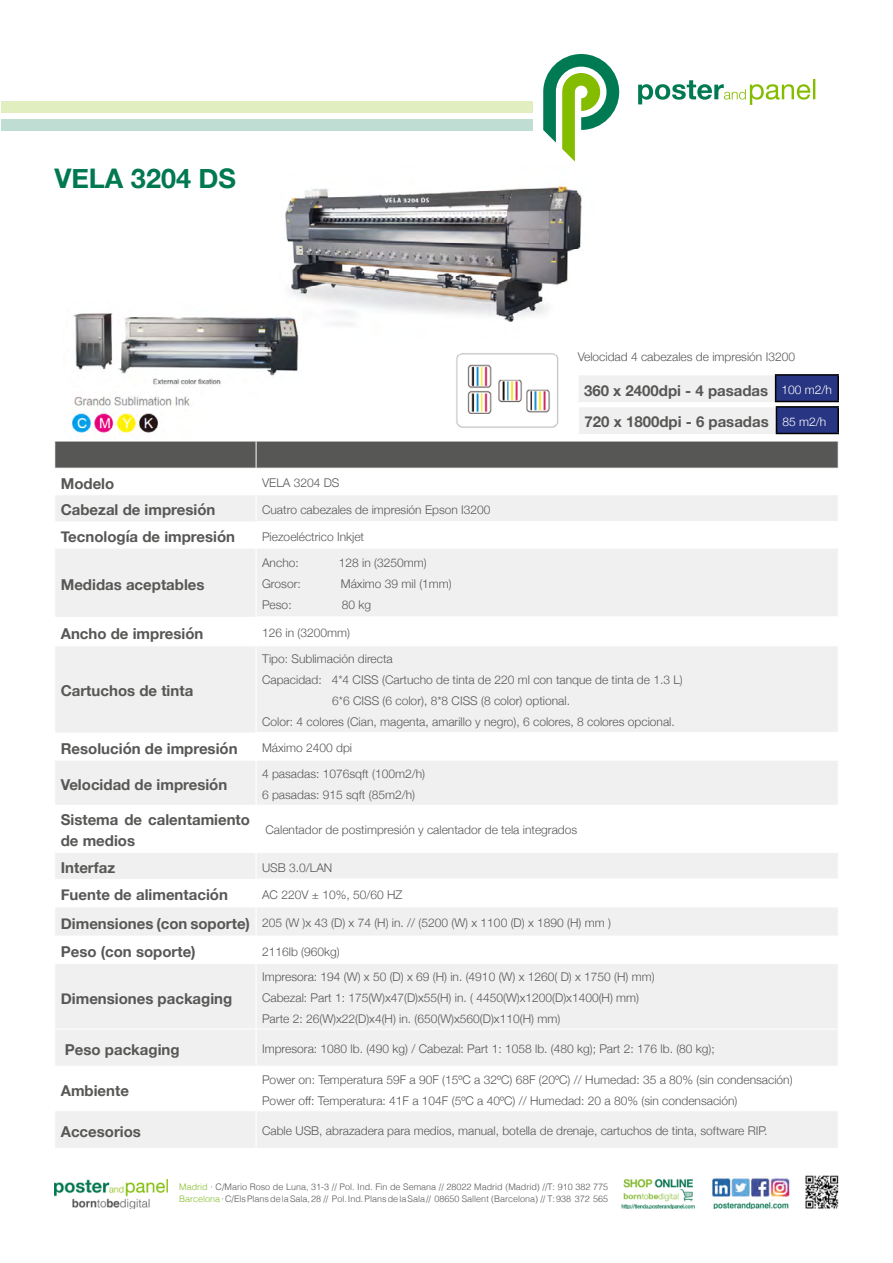
<style>
.page{position:relative;width:893px;height:1263px;background:#fff}
.page>*{position:absolute;margin:0;border:0;box-sizing:border-box;transform-origin:0 0}
.t1{font:700 27px "Helvetica Neue";color:#007852}
.t2{font:700 15px/21px "Helvetica Neue";color:#575756}
.t3{font:300 12px/21px "Helvetica Neue";color:#575756}
.t4{font:300 9px/12px "Helvetica";color:#585756}
.s1{font-weight:300;font-size:12px;color:#fff}
.s2{font-weight:700;font-size:15px}
.s3{color:#84bc28}
</style>
<div class="page">
<svg style="left:638px;top:79px;width:177px;height:26px"></svg>
<svg style="left:543px;top:54px;width:76px;height:108px"></svg>
<div style="left:1px;top:101px;width:532px;height:12px;background:#e0eec0"></div>
<div style="left:1px;top:119px;width:532px;height:12px;background:#c0ddd4"></div>
<svg style="left:55px;top:495px;width:783px;height:653px;fill:#f0f0f0"></svg>
<hr style="left:54px;top:521px;width:2px;height:27px;background:#fff">
<hr style="left:255px;top:522px;width:2px;height:26px;background:#fff">
<hr style="left:837px;top:522px;width:2px;height:26px;background:#fff">
<hr style="left:255px;top:617px;width:2px;height:28px;background:#fff">
<hr style="left:837px;top:617px;width:2px;height:28px;background:#fff">
<hr style="left:255px;top:733px;width:2px;height:27px;background:#fff">
<hr style="left:837px;top:733px;width:2px;height:27px;background:#fff">
<hr style="left:255px;top:805px;width:2px;height:47px;background:#fff">
<hr style="left:837px;top:805px;width:2px;height:47px;background:#fff">
<hr style="left:54px;top:617px;width:2px;height:28px;background:#fff">
<hr style="left:54px;top:732px;width:2px;height:28px;background:#fff">
<hr style="left:54px;top:805px;width:2px;height:47px;background:#fff">
<hr style="left:54px;top:879px;width:2px;height:27px;background:#fff">
<hr style="left:54px;top:936px;width:2px;height:27px;background:#fff">
<hr style="left:54px;top:1066px;width:2px;height:44px;background:#fff">
<hr style="left:255px;top:879px;width:2px;height:27px;background:#fff">
<hr style="left:255px;top:936px;width:2px;height:27px;background:#fff">
<hr style="left:255px;top:1066px;width:2px;height:44px;background:#fff">
<hr style="left:837px;top:879px;width:2px;height:27px;background:#fff">
<hr style="left:837px;top:936px;width:2px;height:27px;background:#fff">
<hr style="left:837px;top:1066px;width:2px;height:44px;background:#fff">
<svg style="left:54px;top:441px;width:785px;height:27px;background:#5d5d5c"></svg>
<hr style="left:256px;top:521px;width:583px;height:1px;background:#fff">
<hr style="left:256px;top:732px;width:583px;height:1px;background:#fff">
<hr style="left:256px;top:878px;width:583px;height:1px;background:#fff">
<hr style="left:54px;top:852px;width:202px;height:1px;background:#fff">
<hr style="left:54px;top:548px;width:202px;height:1px;background:#fff">
<hr style="left:54px;top:645px;width:202px;height:1px;background:#fff">
<hr style="left:54px;top:760px;width:202px;height:1px;background:#fff">
<svg style="left:256px;top:495px;width:1px;height:26px"></svg>
<hr style="left:256px;top:646px;width:1px;height:86px;background:#fff">
<svg style="left:256px;top:853px;width:1px;height:25px"></svg>
<hr style="left:256px;top:645px;width:583px;height:1px;background:#fff">
<hr style="left:256px;top:852px;width:583px;height:1px;background:#fff">
<hr style="left:54px;top:906px;width:202px;height:1px;background:#fff">
<hr style="left:54px;top:936px;width:202px;height:1px;background:#fff">
<hr style="left:256px;top:906px;width:583px;height:1px;background:#fff">
<svg style="left:256px;top:907px;width:1px;height:29px"></svg>
<hr style="left:256px;top:936px;width:583px;height:1px;background:#fff">
<hr style="left:256px;top:548px;width:583px;height:1px;background:#fff">
<hr style="left:256px;top:548px;width:1px;height:68px;background:#fff">
<hr style="left:256px;top:616px;width:583px;height:1px;background:#fff">
<hr style="left:54px;top:963px;width:202px;height:1px;background:#fff">
<hr style="left:54px;top:1028px;width:202px;height:1px;background:#fff">
<hr style="left:54px;top:1066px;width:202px;height:1px;background:#fff">
<hr style="left:256px;top:963px;width:583px;height:1px;background:#fff">
<hr style="left:256px;top:964px;width:1px;height:64px;background:#fff">
<hr style="left:256px;top:1028px;width:583px;height:1px;background:#fff">
<hr style="left:256px;top:1029px;width:1px;height:37px;background:#fff">
<hr style="left:256px;top:1066px;width:583px;height:1px;background:#fff">
<hr style="left:54px;top:1110px;width:202px;height:1px;background:#fff">
<hr style="left:256px;top:1110px;width:583px;height:1px;background:#fff">
<hr style="left:256px;top:1111px;width:1px;height:37px;background:#fff">
<hr style="left:256px;top:760px;width:1px;height:45px;background:#fff">
<hr style="left:256px;top:760px;width:583px;height:1px;background:#fff">
<img style="left:711px;top:1178px;width:79px;height:31px">
<img style="left:623px;top:1178px;width:70px;height:24px">
<img style="left:621px;top:1203px;width:74px;height:6px">
<img style="left:805px;top:1175px;width:34px;height:34px">
<img style="left:54px;top:1179px;width:113px;height:30px">
<img style="left:456px;top:353px;width:103px;height:75px">
<div style="left:578px;top:375px;width:198px;height:26px;background:#f0f0f0"></div>
<div style="left:776px;top:375px;width:62px;height:26px;background:#283583"></div>
<hr style="left:578px;top:401px;width:197px;height:1px;background:#f0f0f0">
<hr style="left:775px;top:374px;width:64px;height:2px;background:#000">
<svg style="left:775px;top:376px;width:1px;height:25px"></svg>
<hr style="left:837px;top:376px;width:2px;height:25px;background:#000">
<hr style="left:775px;top:401px;width:64px;height:1px;background:#000">
<div style="left:579px;top:407px;width:197px;height:26px;background:#f0f0f0"></div>
<div style="left:776px;top:407px;width:62px;height:26px;background:#283583"></div>
<hr style="left:578px;top:433px;width:198px;height:1px;background:#f0f0f0">
<hr style="left:776px;top:406px;width:63px;height:2px;background:#000">
<svg style="left:776px;top:408px;width:1px;height:25px"></svg>
<hr style="left:837px;top:408px;width:2px;height:25px;background:#000">
<hr style="left:776px;top:433px;width:63px;height:1px;background:#000">
<img style="left:285px;top:186px;width:297px;height:140px">
<img style="left:72px;top:302px;width:229px;height:134px">
<h1 class="t1" style="left:54px;top:157px;width:183px">VELA 3204 DS</h1>
<p class="t2" style="left:61px;top:473px;width:55px">Modelo</p>
<p class="t3" style="left:262px;top:472px;width:79px">VELA 3204 DS</p>
<p class="t2" style="left:61px;top:500px;width:156px">Cabezal de impresión</p>
<p class="t3" style="left:262px;top:498px;width:230px">Cuatro cabezales de impresión Epson I3200</p>
<p class="t2" style="left:61px;top:527px;width:176px">Tecnología de impresión</p>
<p class="t3" style="left:262px;top:525px;width:104px">Piezoeléctrico Inkjet</p>
<p class="t2" style="left:61px;top:574px;width:145px">Medidas aceptables</p>
<p class="t3" style="left:262px;top:552px;width:38px">Ancho:</p>
<p class="t3" style="left:339px;top:552px;width:89px">128 in (3250mm)</p>
<p class="t3" style="left:262px;top:573px;width:40px">Grosor:</p>
<p class="t3" style="left:341px;top:573px;width:112px">Máximo 39 mil (1mm)</p>
<p class="t3" style="left:262px;top:594px;width:31px">Peso:</p>
<p class="t3" style="left:342px;top:594px;width:31px">80 kg</p>
<p class="t2" style="left:61px;top:623px;width:144px">Ancho de impresión</p>
<p class="t3" style="left:262px;top:621px;width:89px">126 in (3200mm)</p>
<p class="t3" style="left:578px;top:346px;width:219px">Velocidad 4 cabezales de impresión I3200</p>
<p class="t2" style="left:584px;top:375px;width:249px;line-height:32px">360 x 2400dpi - 4 pasadas <span class="s1">100 m2/h<br></span>720 x 1800dpi - 6 pasadas <span class="s1">85 m2/h</span></p>
<p class="t2" style="left:61px;top:681px;width:134px">Cartuchos de tinta</p>
<p class="t3" style="left:262px;top:648px;width:132px">Tipo: Sublimación directa</p>
<p class="t3" style="left:262px;top:669px;width:422px">Capacidad: 4*4 CISS (Cartucho de tinta de 220 ml con tanque de tinta de 1.3 L)</p>
<p class="t3" style="left:332px;top:690px;width:239px">6*6 CISS (6 color), 8*8 CISS (8 color) optional.</p>
<p class="t3" style="left:262px;top:711px;width:414px">Color: 4 colores (Cian, magenta, amarillo y negro), 6 colores, 8 colores opcional.</p>
<p class="t2" style="left:61px;top:738px;width:178px">Resolución de impresión</p>
<p class="t3" style="left:262px;top:736px;width:92px">Máximo 2400 dpi</p>
<p class="t2" style="left:61px;top:774px;width:168px">Velocidad de impresión</p>
<p class="t3" style="left:262px;top:762px;width:164px">4 pasadas: 1076sqft (100m2/h)<br>6 pasadas: 915 sqft (85m2/h)</p>
<p class="t2" style="left:61px;top:810px;width:191px">Sistema de calentamiento de medios</p>
<p class="t3" style="left:265px;top:819px;width:313px">Calentador de postimpresión y calentador de tela integrados</p>
<p class="t2" style="left:61px;top:857px;width:56px">Interfaz</p>
<p class="t3" style="left:262px;top:856px;width:72px">USB 3.0/LAN</p>
<p class="t2" style="left:61px;top:885px;width:169px">Fuente de alimentación</p>
<p class="t3" style="left:262px;top:883px;width:142px">AC 220V ± 10%, 50/60 HZ</p>
<p class="t3" style="left:61px;top:912px;width:552px"><span class="s2">Dimensiones (con soporte)</span> 205 (W )x 43 (D) x 74 (H) in. // (5200 (W) x 1100 (D) x 1890 (H) mm )</p>
<p class="t2" style="left:61px;top:941px;width:137px">Peso (con soporte)</p>
<p class="t3" style="left:262px;top:940px;width:79px">2116lb (960kg)</p>
<p class="t2" style="left:61px;top:988px;width:173px">Dimensiones packaging</p>
<p class="t3" style="left:262px;top:965px;width:394px">Impresora: 194 (W) x 50 (D) x 69 (H) in. (4910 (W) x 1260( D) x 1750 (H) mm)<br>Cabezal: Part 1: 175(W)x47(D)x55(H) in. ( 4450(W)x1200(D)x1400(H) mm)<br>Parte 2: 26(W)x22(D)x4(H) in. (650(W)x560(D)x110(H) mm)</p>
<p class="t2" style="left:65px;top:1039px;width:116px">Peso packaging</p>
<p class="t3" style="left:262px;top:1038px;width:454px">Impresora: 1080 lb. (490 kg) / Cabezal: Part 1: 1058 lb. (480 kg); Part 2: 176 lb. (80 kg);</p>
<p class="t2" style="left:61px;top:1080px;width:70px">Ambiente</p>
<p class="t3" style="left:262px;top:1068px;width:532px">Power on: Temperatura 59F a 90F (15ºC a 32ºC) 68F (20ºC) // Humedad: 35 a 80% (sin condensación)<br>Power off: Temperatura: 41F a 104F (5ºC a 40ºC) // Humedad: 20 a 80% (sin condensación)</p>
<p class="t2" style="left:61px;top:1121px;width:82px">Accesorios</p>
<p class="t3" style="left:262px;top:1119px;width:507px">Cable USB, abrazadera para medios, manual, botella de drenaje, cartuchos de tinta, software RIP.</p>
<p class="t4" style="left:179px;top:1180px;width:430px"><span class="s3">Madrid</span> · C/Mario Roso de Luna, 31-3 // Pol. Ind. Fin de Semana // 28022 Madrid (Madrid) //T: 910 382 775<br><span class="s3">Barcelona</span> · C/Els Plans de la Sala, 28 // Pol. Ind. Plans de la Sala // 08650 Sallent (Barcelona) // T: 938 372 565</p>
</div>
